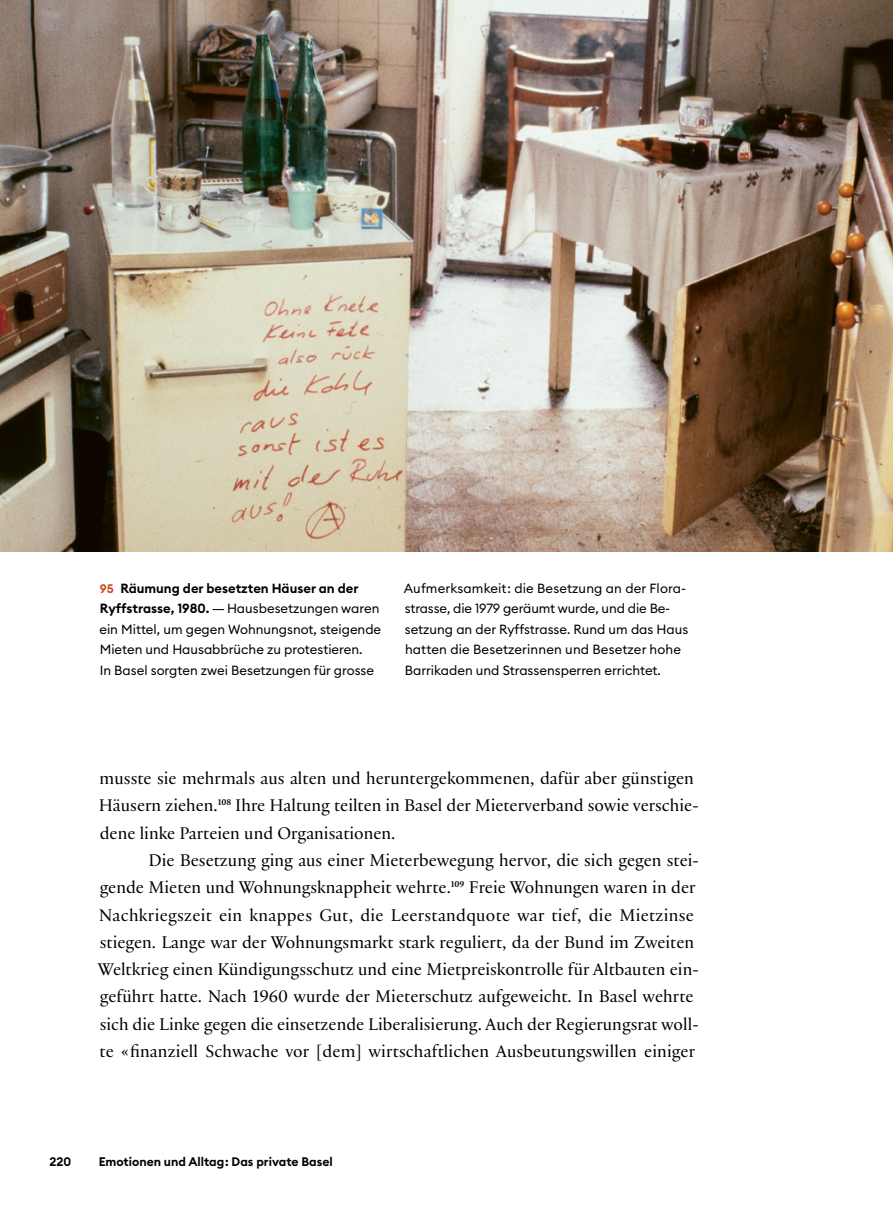
<style>
.page{position:relative;width:893px;height:1216px;background:#fff}
.page>*{position:absolute;margin:0;border:0;box-sizing:border-box;transform-origin:0 0}
.GT_mit_Einzug{font:18.2px/27.3px "Practice";color:#000}
.GT_ohne_Einzug{font:18.2px/27.3px "Practice";color:#000}
.Abb_Legende_fett{font:13.12px/20.5px "Euclid Circular B";color:#000}
.Abb_Legende_fett-2{font:600 13.12px/20.5px "Euclid Circular B";color:#000}
.Fusszeile_links{font:600 12.25px "Euclid Circular B";color:#000}
.s1{font-size:12.25px;color:#cb4a23}
</style>
<div class="page">
<img style="left:0;top:0;width:893px;height:551px">
<p class="Abb_Legende_fett-2" style="left:100px;top:578px;width:260px"><span class="s1">95</span> Räumung der besetzten Häuser an der<br>Ryffstrasse, 1980.</p>
<p class="Abb_Legende_fett" style="left:99px;top:598px;width:283px;text-indent:128px">Hausbesetzungen waren ein Mittel, um gegen Wohnungsnot, steigende Mieten und Hausabbrüche zu protestieren.<br>In Basel sorgten zwei Besetzungen für grosse</p>
<p class="Abb_Legende_fett" style="left:404px;top:577px;width:286px">Aufmerksamkeit: die Besetzung an der Flora&shy;strasse, die 1979 geräumt wurde, und die Be&shy;setzung an der Ryffstrasse. Rund um das Haus hatten die Besetzerinnen und Besetzer hohe Barrikaden und Strassensperren errichtet.</p>
<p class="GT_ohne_Einzug" style="left:99px;top:763px;width:602px">musste sie mehrmals aus alten und heruntergekommenen, dafür aber günstigen<br>Häusern ziehen.<sup>108</sup> Ihre Haltung teilten in Basel der Mieterverband sowie verschie&shy;dene linke Parteien und Organisationen.</p>
<p class="GT_mit_Einzug" style="left:98px;top:845px;width:603px;text-indent:51px">Die Besetzung ging aus einer Mieterbewegung hervor, die sich gegen stei&shy;gende Mieten und Wohnungsknappheit wehrte.<sup>109</sup> Freie Wohnungen waren in der Nachkriegszeit ein knappes Gut, die Leerstandquote war tief, die Mietzinse stiegen. Lange war der Wohnungsmarkt stark reguliert, da der Bund im Zweiten Weltkrieg einen Kündigungsschutz und eine Mietpreiskontrolle für Altbauten ein&shy;geführt hatte. Nach 1960 wurde der Mieterschutz aufgeweicht. In Basel wehrte sich die Linke gegen die einsetzende Liberalisierung. Auch der Regierungsrat woll&shy;te «finanziell Schwache vor [dem] wirtschaftlichen Ausbeutungswillen einiger</p>
<p class="Fusszeile_links" style="left:50px;top:1153px;width:23px">220</p>
<p class="Fusszeile_links" style="left:99px;top:1153px;width:235px">Emotionen und Alltag: Das private Basel</p>
</div>
